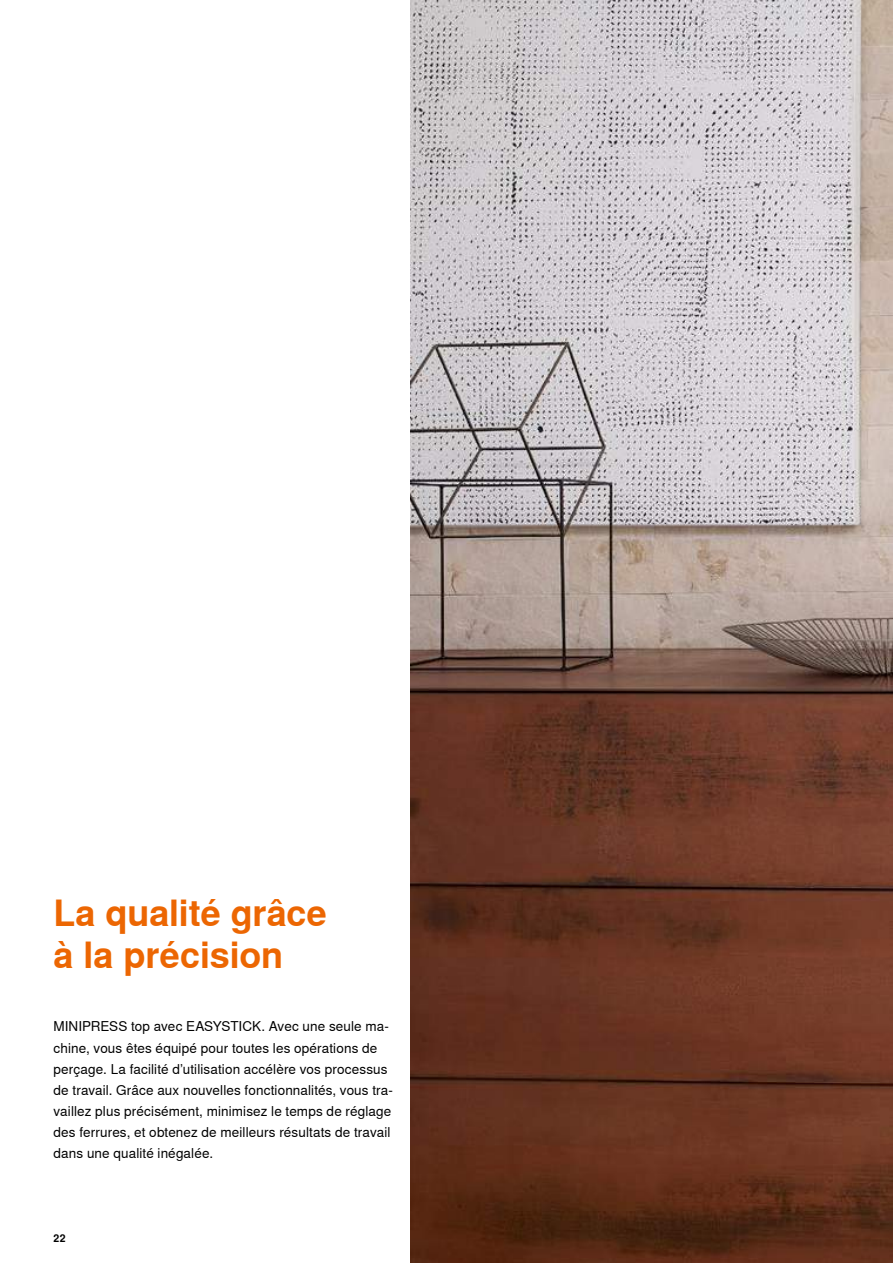
<style>
.page{position:relative;width:893px;height:1263px;background:#fff}
.page>*{position:absolute;margin:0;border:0;box-sizing:border-box;transform-origin:0 0}
.t1{font:700 36px/42px "Nimbus Sans Global";letter-spacing:-.005em;color:#ec6602}
.t2{font:13.5px/21px "Nimbus Sans Global";letter-spacing:.01em;color:#000}
.t3{font:700 10.5px "Nimbus Sans Global";color:#000}
</style>
<div class="page">
<img style="left:411px;top:0;width:482px;height:1263px">
<h1 class="t1" style="left:54px;top:893px;width:275px">La qualité grâce à la précision</h1>
<p class="t2" style="left:54px;top:1016px;width:341px">MINIPRESS top avec EASYSTICK. Avec une seule ma&shy;chine, vous êtes équipé pour toutes les opérations de perçage. La facilité d’utilisation accélère vos processus de travail. Grâce aux nouvelles fonctionnalités, vous tra&shy;vaillez plus précisément, minimisez le temps de réglage des ferrures, et obtenez de meilleurs résultats de travail dans une qualité inégalée.</p>
<p class="t3" style="left:54px;top:1232px;width:13px">22</p>
</div>
